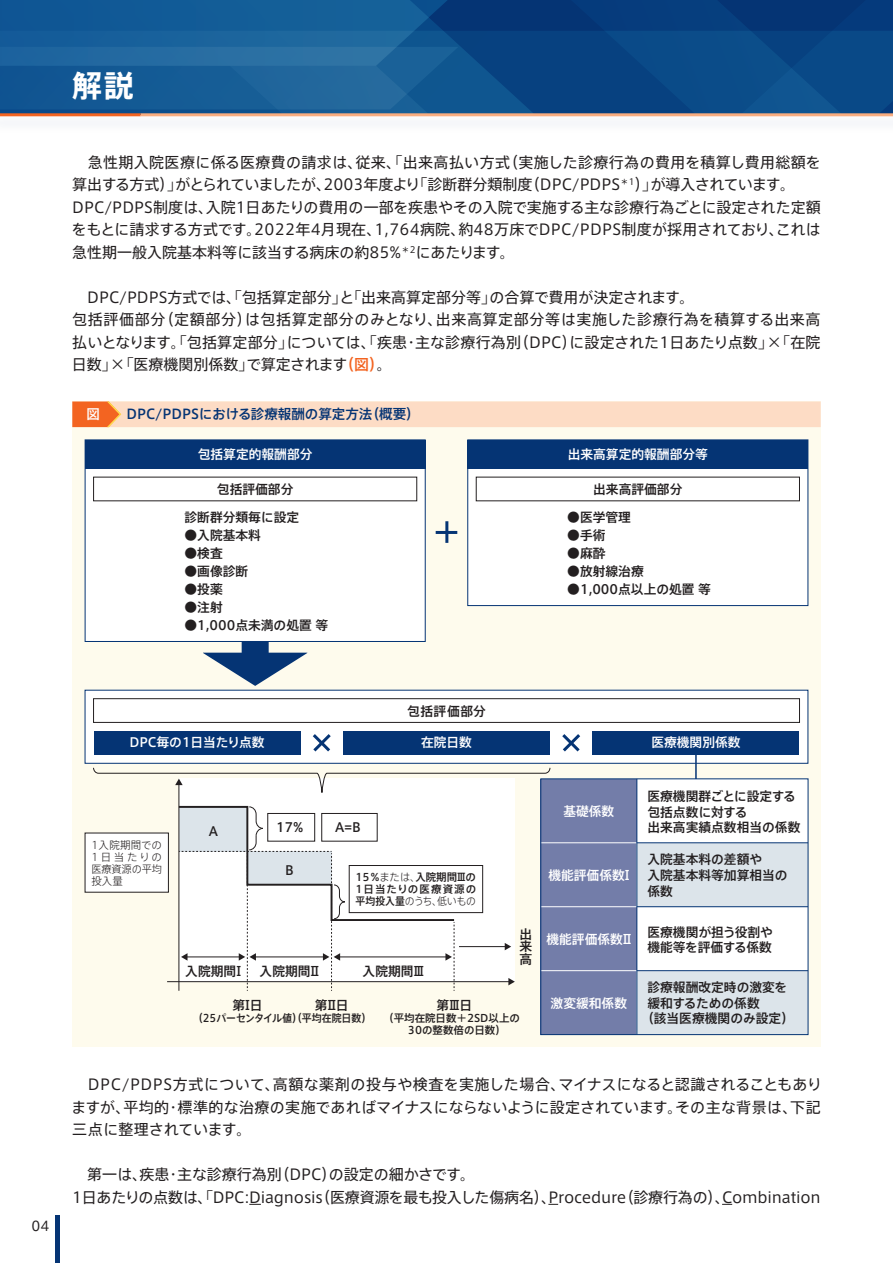
<style>
.page{position:relative;width:893px;height:1263px;background:#fff}
.page>*{position:absolute;margin:0;border:0;box-sizing:border-box;transform-origin:0 0}
.t1{font:700 30px "Axis Std";color:#fff}
.t2{font:15px/22.5px "Axis Std";color:#231f20}
.t3{font:500 13.5px "Axis Std";color:#053474}
.t4{font:500 13.5px "Axis Std";color:#fff}
.t5{font:13.35px "Axis Std";color:#231f20}
.t6{font:500 12.75px/15.8px "Axis Std";color:#231f20}
.t7{font:500 12.75px "Axis Std";color:#fff}
.t8{font:500 10.5px/12px "Axis Std";color:#231f20;text-align:justify}
.t9{font:300 10.5px/12px "Axis Std";color:#231f20;text-align:justify}
.t10{font:500 10.5px "Axis Std";letter-spacing:-.02em;color:#231f20}
.s1{font-weight:500;color:#f36421}
.s2{font-weight:300}
.s3{font-family:"Shin Go Pro"}
</style>
<div class="page">
<svg style="left:0;top:0;width:893px;height:31px;background:#0b4886"></svg>
<svg style="left:0;top:31px;width:893px;height:78px;background:#12558f"></svg>
<img style="left:0;top:109px;width:893px;height:8px">
<hr style="left:141px;top:113px;width:752px;height:3px;background:#f9ad80">
<hr style="left:0;top:113px;width:141px;height:3px;background:#f36421">
<div style="left:72px;top:401px;width:749px;height:646px;background:#fefbed"></div>
<div style="left:85px;top:690px;width:723px;height:73px;background:#fff"></div>
<div style="left:94px;top:731px;width:206px;height:24px;background:#053474"></div>
<div style="left:343px;top:731px;width:207px;height:24px;background:#053474"></div>
<svg style="left:312px;top:734px;width:19px;height:18px"></svg>
<svg style="left:562px;top:734px;width:19px;height:18px"></svg>
<div style="left:93px;top:698px;width:707px;height:25px;background:#fff;border:1px solid #231f20"></div>
<hr style="left:695px;top:743px;width:2px;height:41px;background:#053474">
<div style="left:242px;top:557px;width:27px;height:103px;background:#053474"></div>
<svg style="left:203px;top:653px;width:104px;height:33px"></svg>
<div style="left:85px;top:440px;width:340px;height:202px;background:#fff;border:1px solid #053474"></div>
<div style="left:467px;top:440px;width:341px;height:166px;background:#fff;border:1px solid #053474"></div>
<div style="left:85px;top:440px;width:340px;height:29px;background:#053474"></div>
<div style="left:468px;top:440px;width:340px;height:29px;background:#053474"></div>
<hr style="left:436px;top:531px;width:21px;height:3px;background:#053474">
<hr style="left:445px;top:521px;width:3px;height:22px;background:#053474">
<div style="left:541px;top:779px;width:267px;height:255px;background:#fff"></div>
<div style="left:541px;top:779px;width:96px;height:255px;background:#737da9"></div>
<div style="left:637px;top:843px;width:171px;height:64px;background:#dce4ea"></div>
<div style="left:637px;top:971px;width:171px;height:63px;background:#dce4ea"></div>
<div style="left:179px;top:779px;width:336px;height:203px;background:#fff"></div>
<hr style="left:179px;top:784px;width:1px;height:207px;background:#231f20">
<hr style="left:167px;top:981px;width:342px;height:1px;background:#231f20">
<svg style="left:508px;top:978px;width:7px;height:7px"></svg>
<hr style="left:459px;top:946px;width:47px;height:1px;background:#231f20">
<svg style="left:505px;top:943px;width:6px;height:7px"></svg>
<svg style="left:177px;top:805px;width:279px;height:186px"></svg>
<div style="left:321px;top:813px;width:57px;height:28px;border:1px solid #231f20"></div>
<div style="left:267px;top:813px;width:48px;height:28px;border:1px solid #231f20"></div>
<hr style="left:637px;top:970px;width:171px;height:1px;background:#053474">
<hr style="left:541px;top:970px;width:96px;height:1px;background:#fff">
<hr style="left:541px;top:906px;width:96px;height:1px;background:#fff">
<hr style="left:541px;top:842px;width:96px;height:1px;background:#fff">
<hr style="left:637px;top:842px;width:171px;height:1px;background:#053474">
<hr style="left:637px;top:906px;width:171px;height:1px;background:#053474">
<hr style="left:637px;top:779px;width:1px;height:255px;background:#053474">
<svg style="left:249px;top:1204px;width:12px;height:1px"></svg>
<div style="left:85px;top:833px;width:84px;height:59px;background:#fff"></div>
<div style="left:349px;top:865px;width:134px;height:48px;background:#fff;border:1px solid #231f20"></div>
<svg style="left:93px;top:767px;width:458px;height:26px"></svg>
<svg style="left:72px;top:401px;width:749px;height:26px;background:#fcd6bc"></svg>
<div style="left:592px;top:731px;width:207px;height:24px;background:#053474"></div>
<div style="left:55px;top:1216px;width:5px;height:47px;background:#053474"></div>
<h1 class="t1" style="left:72px;top:63px;width:63px">解説</h1>
<p class="t2" style="left:72px;top:150px;width:750px">　急性期入院医療に係る医療費の請求は、従来、「出来高払い方式（実施した診療行為の費用を積算し費用総額を算出する方式）」がとられていましたが、2003年度より「診断群分類制度（DPC/PDPS<sup>＊1</sup>）」が導入されています。DPC/PDPS制度は、入院1日あたりの費用の一部を疾患やその入院で実施する主な診療行為ごとに設定された定額をもとに請求する方式です。2022年4月現在、1,764病院、約48万床でDPC/PDPS制度が採用されており、これは急性期一般入院基本料等に該当する病床の約85%<sup>＊2</sup>にあたります。</p>
<p class="t2" style="left:72px;top:285px;width:750px">　DPC/PDPS方式では、「包括算定部分」と「出来高算定部分等」の合算で費用が決定されます。<br>包括評価部分（定額部分）は包括算定部分のみとなり、出来高算定部分等は実施した診療行為を積算する出来高払いとなります。「包括算定部分」については、「疾患・主な診療行為別（DPC）に設定された1日あたり点数」×「在院日数」×「医療機関別係数」で算定されます<span class="s1">（図）</span>。</p>
<p class="t4" style="left:86px;top:404px;width:15px">図</p>
<p class="t3" style="left:126px;top:404px;width:295px">DPC/PDPSにおける診療報酬の算定方法（概要）</p>
<p class="t7" style="left:198px;top:445px;width:116px">包括算定的報酬部分</p>
<p class="t7" style="left:568px;top:445px;width:142px">出来高算定的報酬部分等</p>
<p class="t6" style="left:217px;top:480px;width:78px">包括評価部分</p>
<p class="t6" style="left:593px;top:480px;width:91px">出来高評価部分</p>
<p class="t6" style="left:185px;top:509px;width:116px">診断群分類毎に設定</p>
<p class="t6" style="left:185px;top:527px;width:78px">●入院基本料</p>
<p class="t6" style="left:185px;top:545px;width:40px">●検査</p>
<p class="t6" style="left:185px;top:563px;width:65px">●画像診断</p>
<p class="t6" style="left:185px;top:581px;width:40px">●投薬</p>
<p class="t6" style="left:185px;top:599px;width:40px">●注射</p>
<p class="t6" style="left:185px;top:617px;width:145px">●1,000点未満の処置 等</p>
<p class="t6" style="left:567px;top:509px;width:65px">●医学管理</p>
<p class="t6" style="left:567px;top:527px;width:40px">●手術</p>
<p class="t6" style="left:567px;top:545px;width:40px">●麻酔</p>
<p class="t6" style="left:567px;top:563px;width:78px">●放射線治療</p>
<p class="t6" style="left:567px;top:581px;width:145px">●1,000点以上の処置 等</p>
<p class="t5" style="left:31px;top:1216px;width:19px">04</p>
<p class="t6" style="left:407px;top:702px;width:80px">包括評価部分</p>
<p class="t7" style="left:129px;top:733px;width:137px">DPC毎の1日当たり点数</p>
<p class="t7" style="left:421px;top:733px;width:52px">在院日数</p>
<p class="t9" style="left:91px;top:838px;width:72px">1入院期間での1日当たりの医療資源の平均投入量</p>
<p class="t7" style="left:563px;top:801px;width:52px">基礎係数</p>
<p class="t6" style="left:209px;top:822px;width:11px">A</p>
<p class="t6" style="left:276px;top:818px;width:29px">17%</p>
<p class="t6" style="left:335px;top:818px;width:27px">A=B</p>
<p class="t6" style="left:285px;top:861px;width:10px">B</p>
<p class="t8" style="left:356px;top:870px;width:122px">15％<span class="s2">または、</span>入院期間<span class="s3">Ⅲ</span>の1日当たりの医療資源の平均投入量<span class="s2">のうち、低いもの</span></p>
<p class="t7" style="left:548px;top:865px;width:87px">機能評価係数<span class="s3">Ⅰ</span></p>
<p class="t6" style="left:185px;top:962px;width:138px">入院期間<span class="s3">Ⅰ</span> 入院期間<span class="s3">Ⅱ</span></p>
<p class="t6" style="left:363px;top:962px;width:64px">入院期間<span class="s3">Ⅲ</span></p>
<p class="t6" style="left:520px;top:927px;width:14px;line-height:12.8px;text-align:justify">出来高</p>
<p class="t7" style="left:546px;top:929px;width:89px">機能評価係数<span class="s3">Ⅱ</span></p>
<p class="t6" style="left:232px;top:996px;width:32px">第<span class="s3">Ⅰ</span>日</p>
<p class="t10" style="left:192px;top:1010px;width:112px">（25パーセンタイル値）</p>
<p class="t6" style="left:315px;top:996px;width:35px">第<span class="s3">Ⅱ</span>日</p>
<p class="t8" style="left:291px;top:1011px;width:82px">（平均在院日数）</p>
<p class="t6" style="left:436px;top:996px;width:37px">第<span class="s3">Ⅲ</span>日</p>
<p class="t8" style="left:408px;top:1011px;width:114px;text-indent:-25px">（平均在院日数＋2SD以上の<br>30の整数倍の日数）</p>
<p class="t7" style="left:551px;top:993px;width:78px">激変緩和係数</p>
<p class="t7" style="left:651px;top:733px;width:91px">医療機関別係数</p>
<p class="t6" style="left:647px;top:787px;width:154px">医療機関群ごとに設定する包括点数に対する<br>出来高実績点数相当の係数</p>
<p class="t6" style="left:647px;top:851px;width:142px">入院基本料の差額や<br>入院基本料等加算相当の係数</p>
<p class="t6" style="left:647px;top:923px;width:127px">医療機関が担う役割や機能等を評価する係数</p>
<p class="t6" style="left:647px;top:978px;width:141px">診療報酬改定時の激変を</p>
<p class="t6" style="left:647px;top:994px;width:114px">緩和するための係数</p>
<p class="t6" style="left:641px;top:1010px;width:154px">（該当医療機関のみ設定）</p>
<p class="t2" style="left:72px;top:1072px;width:752px;text-align:justify">　DPC/PDPS方式について、高額な薬剤の投与や検査を実施した場合、マイナスになると認識されることもありますが、平均的・標準的な治療の実施であればマイナスにならないように設定されています。その主な背景は、下記三点に整理されています。</p>
<p class="t2" style="left:72px;top:1162px;width:750px">　第一は、疾患・主な診療行為別（DPC）の設定の細かさです。<br>1日あたりの点数は、「DPC:Diagnosis（医療資源を最も投入した傷病名）、Procedure（診療行為の）、Combination</p>
</div>
